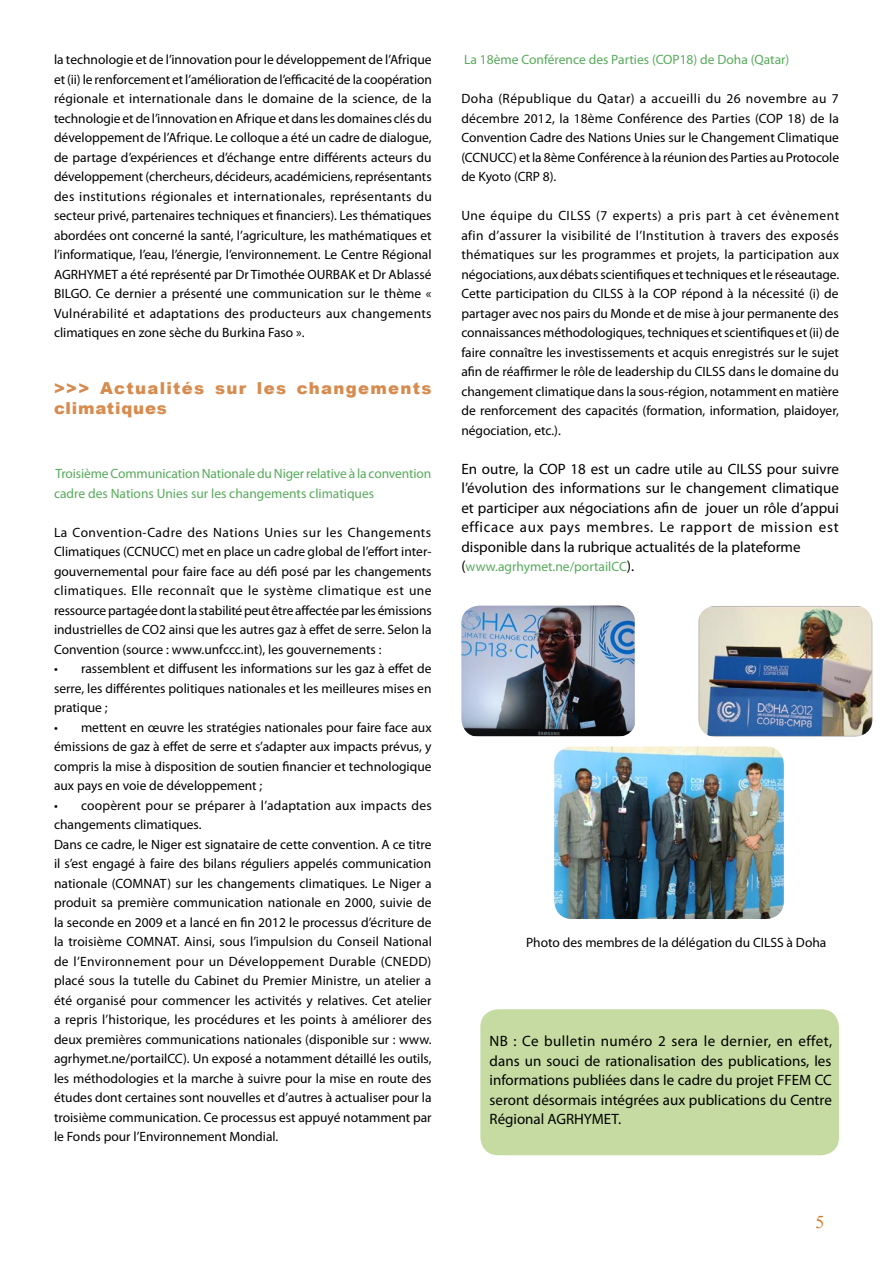
<style>
.page{position:relative;width:893px;height:1263px;background:#fff}
.page>*{position:absolute;margin:0;border:0;box-sizing:border-box;transform-origin:0 0}
.t1{font:18px "Times New Roman";color:#d17a27}
.Body10{font:900 16.5px/19.5px "Arial";letter-spacing:.08em;color:#d78b4e}
.Body10-2{font:15px/19.5px "Adobe Garamond";color:#000;text-align:justify}
.Body10-3{font:13.5px/19.5px "Adobe Garamond";color:#000;text-align:justify}
.Body10-4{font:13.5px/19.5px "Adobe Garamond";color:#56ab5a}
.s1{font-size:15px;color:#000}
</style>
<div class="page">
<img style="left:554px;top:746px;width:230px;height:173px">
<img style="left:698px;top:606px;width:174px;height:131px">
<img style="left:461px;top:606px;width:174px;height:131px">
<div style="left:480px;top:1009px;width:359px;height:146px;background:#c5dba1"></div>
<p class="Body10-3" style="left:54px;top:50px;width:379px">la technologie et de l’innovation pour le développement de l’Afrique et (ii) le renforcement et l’amélioration de l’efficacité de la coopération régionale et internationale dans le domaine de la science, de la technologie et de l’innovation en Afrique et dans les domaines clés du développement de l’Afrique. Le colloque a été un cadre de dialogue, de partage d’expériences et d’échange entre différents acteurs du développement (chercheurs, décideurs, académiciens, représentants des institutions régionales et internationales, représentants du secteur privé, partenaires techniques et financiers). Les thématiques abordées ont concerné la santé, l’agriculture, les mathématiques et l’informatique, l’eau, l’énergie, l’environnement. Le Centre Régional AGRHYMET a été représenté par Dr Timothée OURBAK et Dr Ablassé BILGO. Ce dernier a présenté une communication sur le thème « Vulnérabilité et adaptations des producteurs aux changements climatiques en zone sèche du Burkina Faso ».</p>
<p class="Body10" style="left:54px;top:378px;width:379px">&gt;&gt;&gt; Actualités sur les changements climatiques</p>
<p class="Body10-4" style="left:54px;top:464px;width:379px">Troisième Communication Nationale du Niger relative à la convention cadre des Nations Unies sur les changements climatiques</p>
<p class="Body10-3" style="left:54px;top:522px;width:379px">La Convention-Cadre des Nations Unies sur les Changements Climatiques (CCNUCC) met en place un cadre global de l’effort inter&shy;gouvernemental pour faire face au défi posé par les changements climatiques. Elle reconnaît que le système climatique est une ressource partagée dont la stabilité peut être affectée par les émissions industrielles de CO2 ainsi que les autres gaz à effet de serre. Selon la Convention (source : www.unfccc.int), les gouvernements :</p>
<p class="Body10-3" style="left:54px;top:659px;width:379px">• rassemblent et diffusent les informations sur les gaz à effet de serre, les différentes politiques nationales et les meilleures mises en pratique ;</p>
<p class="Body10-3" style="left:54px;top:717px;width:379px">• mettent en œuvre les stratégies nationales pour faire face aux émissions de gaz à effet de serre et s’adapter aux impacts prévus, y compris la mise à disposition de soutien financier et technologique aux pays en voie de développement ;</p>
<p class="Body10-3" style="left:54px;top:795px;width:379px">• coopèrent pour se préparer à l’adaptation aux impacts des changements climatiques.</p>
<p class="Body10-3" style="left:54px;top:834px;width:379px">Dans ce cadre, le Niger est signataire de cette convention. A ce titre il s’est engagé à faire des bilans réguliers appelés communication nationale (COMNAT) sur les changements climatiques. Le Niger a produit sa première communication nationale en 2000, suivie de la seconde en 2009 et a lancé en fin 2012 le processus d’écriture de la troisième COMNAT. Ainsi, sous l’impulsion du Conseil National de l’Environnement pour un Développement Durable (CNEDD) placé sous la tutelle du Cabinet du Premier Ministre, un atelier a été organisé pour commencer les activités y relatives. Cet atelier a repris l’historique, les procédures et les points à améliorer des deux premières communications nationales (disponible sur : www. agrhymet.ne/portailCC). Un exposé a notamment détaillé les outils, les méthodologies et la marche à suivre pour la mise en route des études dont certaines sont nouvelles et d’autres à actualiser pour la troisième communication. Ce processus est appuyé notamment par le Fonds pour l’Environnement Mondial.</p>
<p class="Body10-4" style="left:464px;top:50px;width:327px">La 18ème Conférence des Parties (COP18) de Doha (Qatar)</p>
<p class="Body10-3" style="left:461px;top:89px;width:379px">Doha (République du Qatar) a accueilli du 26 novembre au 7 décembre 2012, la 18ème Conférence des Parties (COP 18) de la Convention Cadre des Nations Unies sur le Changement Climatique (CCNUCC) et la 8ème Conférence à la réunion des Parties au Protocole de Kyoto (CRP 8).</p>
<p class="Body10-3" style="left:461px;top:206px;width:379px">Une équipe du CILSS (7 experts) a pris part à cet évènement afin d’assurer la visibilité de l’Institution à travers des exposés thématiques sur les programmes et projets, la participation aux négociations, aux débats scientifiques et techniques et le réseautage.<br>Cette participation du CILSS à la COP répond à la nécessité (i) de partager avec nos pairs du Monde et de mise à jour permanente des connaissances méthodologiques, techniques et scientifiques et (ii) de faire connaître les investissements et acquis enregistrés sur le sujet afin de réaffirmer le rôle de leadership du CILSS dans le domaine du changement climatique dans la sous-région, notamment en matière de renforcement des capacités (formation, information, plaidoyer, négociation, etc.).</p>
<p class="Body10-2" style="left:461px;top:459px;width:379px">En outre, la COP 18 est un cadre utile au CILSS pour suivre l’évolution des informations sur le changement climatique et participer aux négociations afin de jouer un rôle d’appui efficace aux pays membres. Le rapport de mission est disponible dans la rubrique actualités de la plateforme</p>
<p class="Body10-4" style="left:461px;top:557px;width:174px"><span class="s1">(</span>www.agrhymet.ne/portailCC<span class="s1">).</span></p>
<p class="Body10-3" style="left:526px;top:932px;width:302px">Photo des membres de la délégation du CILSS à Doha</p>
<p class="Body10-2" style="left:490px;top:1031px;width:344px">NB : Ce bulletin numéro 2 sera le dernier, en effet, dans un souci de rationalisation des publications, les informations publiées dans le cadre du projet FFEM CC seront désormais intégrées aux publications du Centre Régional AGRHYMET.</p>
<h1 class="t1" style="left:816px;top:1210px;width:10px">5</h1>
</div>
